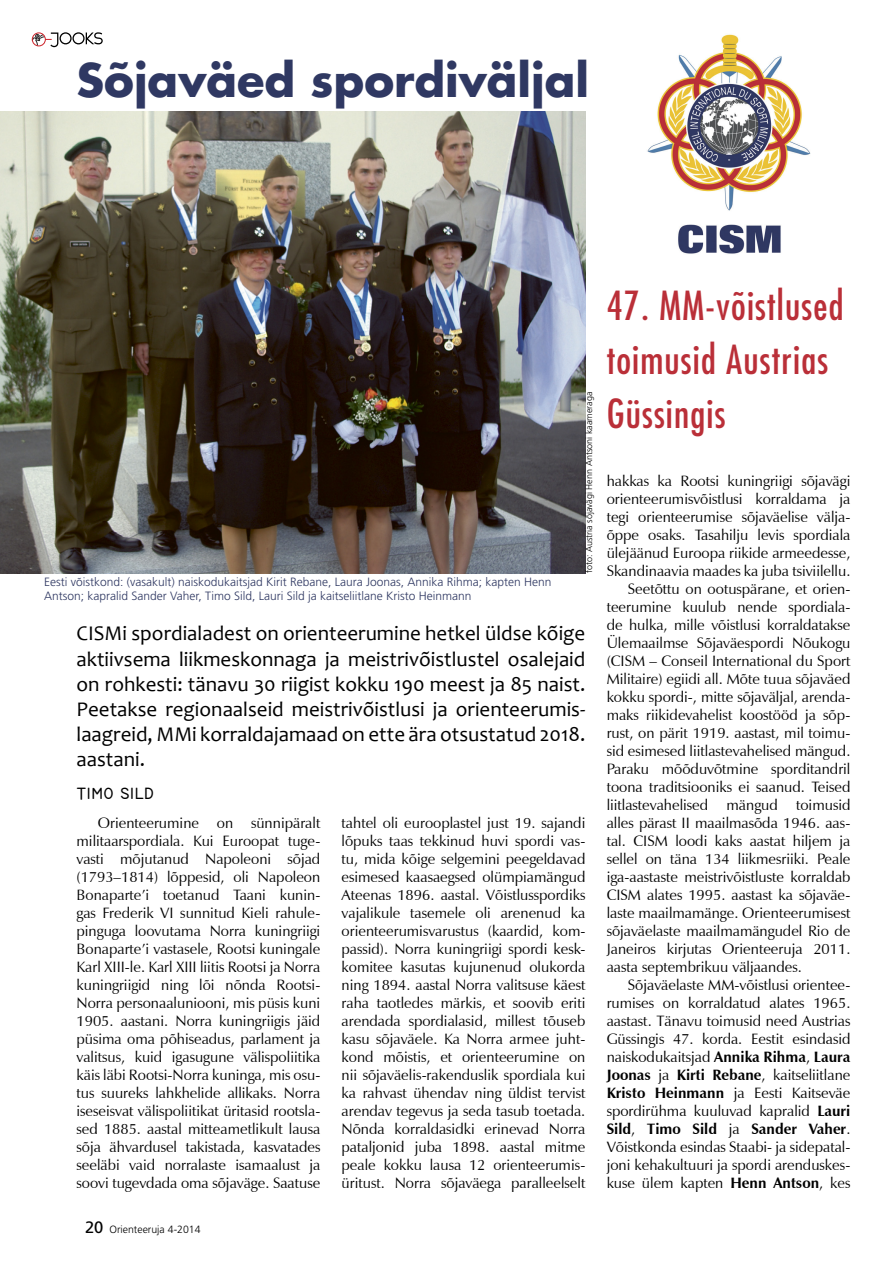
<style>
.page{position:relative;width:893px;height:1263px;background:#fff}
.page>*{position:absolute;margin:0;border:0;box-sizing:border-box;transform-origin:0 0}
.t1{font:700 45px "Futura LT";color:#2f3862}
.t2{font:condensed 39px/54px "Futura LT";letter-spacing:.03em;color:#ba2f38}
.t3{font:21px/25.2px "Candara";color:#000;text-align:justify}
.t4{font:700 16.5px "Technic";color:#000}
.t5{font:15px/18px "Zapf Humanist 601 BT";color:#000;text-align:justify}
.t6{font:700 15px "Zapf Humanist 601 BT";color:#000}
.t7{font:300 12px/14.4px "Frutiger LT Std";color:#2f3862}
.t8{font:300 10.5px "Frutiger LT Std";color:#000}
.t9{font:300 9px "Frutiger LT Std";color:#000}
.s1{font-weight:400;font-size:16.5px}
.s2{font-weight:700}
.s3{font-weight:400}
</style>
<div class="page">
<svg style="left:32px;top:32px;width:71px;height:15px"></svg>
<img style="left:0;top:112px;width:585px;height:461px">
<img style="left:647px;top:34px;width:164px;height:220px">
<h1 class="t1" style="left:77px;top:50px;width:514px">Sõjaväed spordiväljal</h1>
<p class="t7" style="left:44px;top:575px;width:509px">Eesti võistkond: (vasakult) naiskodukaitsjad Kirit Rebane, Laura Joonas, Annika Rihma; kapten Henn<br>Antson; kapralid Sander Vaher, Timo Sild, Lauri Sild ja kaitseliitlane Kristo Heinmann</p>
<p class="t9" style="left:584px;top:573px;width:183px;rotate:-90deg">foto: Austria sõjavägi Henn Antsoni kaameraga</p>
<p class="t3" style="left:77px;top:621px;width:510px">CISMi spordialadest on orienteerumine hetkel üldse kõige aktiivsema liikmeskonnaga ja meistrivõistlustel osalejaid on rohkesti: tänavu 30 riigist kokku 190 meest ja 85 naist.<br>Peetakse regionaalseid meistrivõistlusi ja orienteerumis&shy;laagreid, MMi korraldajamaad on ette ära otsustatud 2018. aastani.</p>
<p class="t4" style="left:77px;top:784px;width:79px">TIMO SILD</p>
<p class="t5" style="left:77px;top:814px;width:245px;text-indent:21px">Orienteerumine on sünnipäralt militaarspordiala. Kui Euroopat tuge&shy;vasti mõjutanud Napoleoni sõjad (1793–1814) lõppesid, oli Napoleon Bonaparte’i toetanud Taani kunin&shy;gas Frederik VI sunnitud Kieli rahule&shy;pinguga loovutama Norra kuningriigi Bonaparte’i vastasele, Rootsi kuningale Karl XIII-le. Karl XIII liitis Rootsi ja Norra kuningriigid ning lõi nõnda Rootsi-Norra personaaluniooni, mis püsis kuni 1905. aastani. Norra kuningriigis jäid püsima oma põhiseadus, parlament ja valitsus, kuid igasugune välispoliitika käis läbi Rootsi-Norra kuninga, mis osu&shy;tus suureks lahkhelide allikaks. Norra iseseisvat välispoliitikat üritasid rootsla&shy;sed 1885. aastal mitteametlikult lausa sõja ähvardusel takistada, kasvatades seeläbi vaid norralaste isamaalust ja soovi tugevdada oma sõjaväge. Saatuse</p>
<p class="t5" style="left:342px;top:814px;width:245px">tahtel oli eurooplastel just 19. sajandi lõpuks taas tekkinud huvi spordi vas&shy;tu, mida kõige selgemini peegeldavad esimesed kaasaegsed olümpiamängud Ateenas 1896. aastal. Võistlusspordiks vajalikule tasemele oli arenenud ka orienteerumisvarustus (kaardid, kom&shy;passid). Norra kuningriigi spordi kesk&shy;komitee kasutas kujunenud olukorda ning 1894. aastal Norra valitsuse käest raha taotledes märkis, et soovib eriti arendada spordialasid, millest tõuseb kasu sõjaväele. Ka Norra armee juht&shy;kond mõistis, et orienteerumine on nii sõjaväelis-rakenduslik spordiala kui ka rahvast ühendav ning üldist tervist arendav tegevus ja seda tasub toetada.<br>Nõnda korraldasidki erinevad Norra pataljonid juba 1898. aastal mitme peale kokku lausa 12 orienteerumis&shy;üritust. Norra sõjaväega paralleelselt</p>
<p class="t8" style="left:85px;top:1224px;width:117px"><span class="s1">20</span> Orienteeruja 4-2014</p>
<h2 class="t2" style="left:607px;top:278px;width:238px">47. MM-võistlused toimusid Austrias<br>Güssingis</h2>
<p class="t5" style="left:607px;top:472px;width:245px">hakkas ka Rootsi kuningriigi sõjavägi</p>
<p class="t5" style="left:607px;top:490px;width:245px">orienteerumisvõistlusi korraldama ja</p>
<p class="t5" style="left:607px;top:508px;width:245px">tegi orienteerumise sõjaväelise välja-</p>
<p class="t5" style="left:607px;top:526px;width:245px">õppe osaks. Tasahilju levis spordiala</p>
<p class="t5" style="left:607px;top:544px;width:245px">ülejäänud Euroopa riikide armeedesse,</p>
<p class="t5" style="left:607px;top:562px;width:245px">Skandinaavia maades ka juba tsiviilellu.</p>
<p class="t5" style="left:628px;top:580px;width:224px">Seetõttu on ootuspärane, et orien-</p>
<p class="t5" style="left:607px;top:598px;width:245px">teerumine kuulub nende spordiala-</p>
<p class="t5" style="left:607px;top:616px;width:245px">de hulka, mille võistlusi korraldatakse</p>
<p class="t5" style="left:607px;top:634px;width:245px">Ülemaailmse Sõjaväespordi Nõukogu</p>
<p class="t5" style="left:607px;top:652px;width:245px">(CISM – Conseil International du Sport</p>
<p class="t5" style="left:607px;top:670px;width:245px">Militaire) egiidi all. Mõte tuua sõjaväed</p>
<p class="t5" style="left:607px;top:688px;width:245px">kokku spordi-, mitte sõjaväljal, arenda-</p>
<p class="t5" style="left:607px;top:706px;width:245px">maks riikidevahelist koostööd ja sõp-</p>
<p class="t5" style="left:607px;top:724px;width:245px">rust, on pärit 1919. aastast, mil toimu-</p>
<p class="t5" style="left:607px;top:742px;width:245px">sid esimesed liitlastevahelised mängud.</p>
<p class="t5" style="left:607px;top:760px;width:245px">Paraku mõõduvõtmine sporditandril</p>
<p class="t5" style="left:607px;top:778px;width:245px">toona traditsiooniks ei saanud. Teised</p>
<p class="t5" style="left:607px;top:796px;width:245px">liitlastevahelised mängud toimusid</p>
<p class="t5" style="left:607px;top:814px;width:245px">alles pärast II maailmasõda 1946. aas-</p>
<p class="t5" style="left:607px;top:832px;width:245px">tal. CISM loodi kaks aastat hiljem ja</p>
<p class="t5" style="left:607px;top:850px;width:245px">sellel on täna 134 liikmesriiki. Peale</p>
<p class="t5" style="left:607px;top:868px;width:245px">iga-aastaste meistrivõistluste korraldab</p>
<p class="t5" style="left:607px;top:886px;width:245px">CISM alates 1995. aastast ka sõjaväe-</p>
<p class="t5" style="left:607px;top:904px;width:245px">laste maailmamänge. Orienteerumisest</p>
<p class="t5" style="left:607px;top:922px;width:245px">sõjaväelaste maailmamängudel Rio de</p>
<p class="t5" style="left:607px;top:940px;width:245px">Janeiros kirjutas Orienteeruja 2011.</p>
<p class="t5" style="left:607px;top:958px;width:197px">aasta septembrikuu väljaandes.</p>
<p class="t5" style="left:628px;top:976px;width:224px">Sõjaväelaste MM-võistlusi orientee-</p>
<p class="t5" style="left:607px;top:994px;width:245px">rumises on korraldatud alates 1965.</p>
<p class="t5" style="left:607px;top:1012px;width:245px">aastast. Tänavu toimusid need Austrias</p>
<p class="t5" style="left:607px;top:1030px;width:245px">Güssingis 47. korda. Eestit esindasid</p>
<p class="t5" style="left:607px;top:1048px;width:245px">naiskodukaitsjad <span class="s2">Annika Rihma</span>, <span class="s2">Laura</span></p>
<p class="t6" style="left:607px;top:1066px;width:245px">Joonas <span class="s3">ja</span> Kirti Rebane<span class="s3">, kaitseliitlane</span></p>
<p class="t5" style="left:607px;top:1084px;width:245px"><span class="s2">Kristo Heinmann</span> ja Eesti Kaitseväe</p>
<p class="t5" style="left:607px;top:1102px;width:245px">spordirühma kuuluvad kapralid <span class="s2">Lauri</span></p>
<p class="t6" style="left:607px;top:1120px;width:245px">Sild<span class="s3">,</span> Timo Sild <span class="s3">ja</span> Sander Vaher<span class="s3">.</span></p>
<p class="t5" style="left:607px;top:1138px;width:245px">Võistkonda esindas Staabi- ja sidepatal-</p>
<p class="t5" style="left:607px;top:1156px;width:245px">joni kehakultuuri ja spordi arenduskes-</p>
<p class="t5" style="left:607px;top:1174px;width:245px">kuse ülem kapten <span class="s2">Henn Antson</span>, kes</p>
</div>
